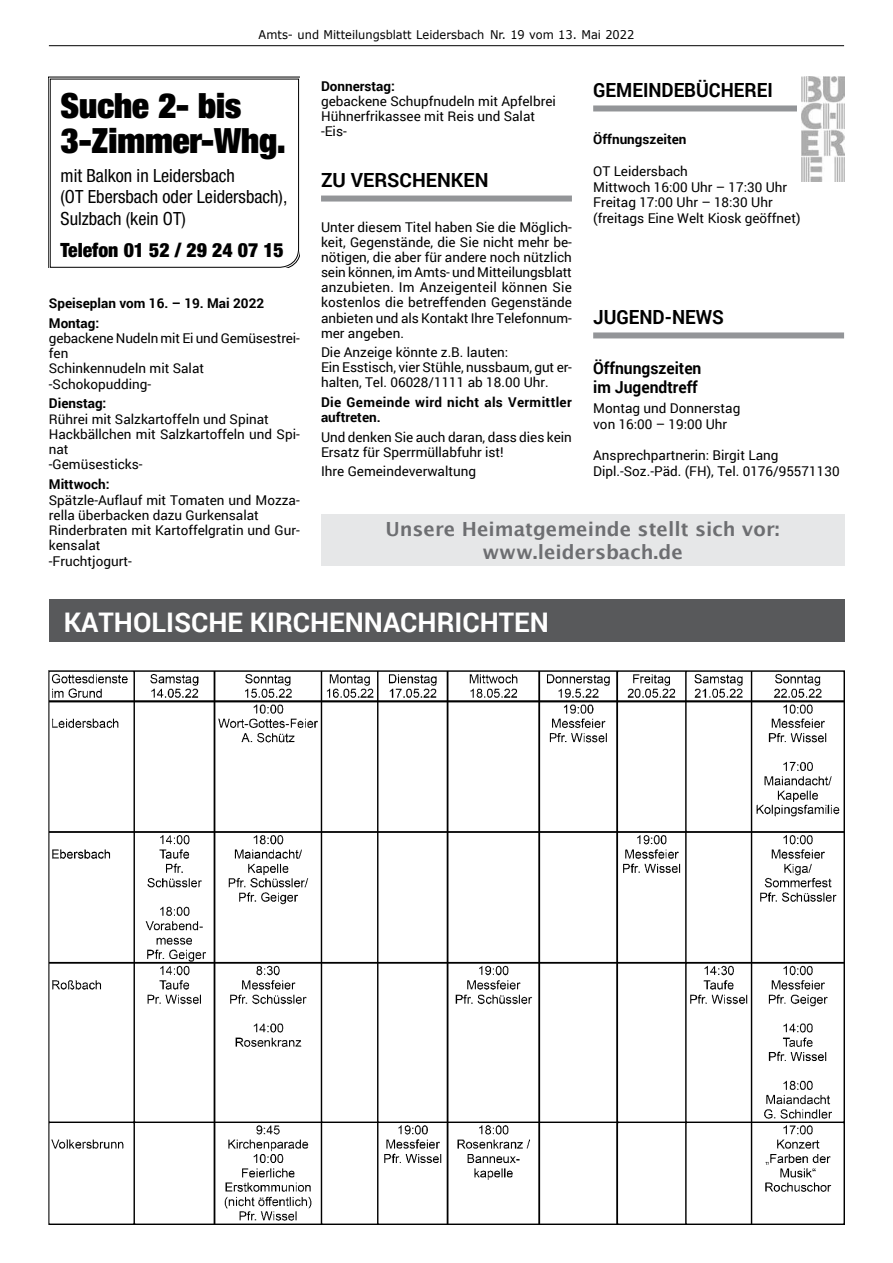
<style>
.page{position:relative;width:893px;height:1263px;background:#fff}
.page>*{position:absolute;margin:0;border:0;box-sizing:border-box;transform-origin:0 0}
.t1{font:900 expanded 34.8px/35.1px "Helvetica Neue";color:#000}
.t2{font:700 27px "Roboto";color:#fff}
.t3{font:900 condensed 19.65px "Helvetica Neue";color:#000}
.t4{font:700 19.5px/22.5px "Lucida Grande";color:#6d6e71;text-align:center}
.t5{font:700 19.5px "Roboto";color:#000;scale:.95 1}
.t6{font:700 19.5px "Roboto";color:#000}
.t7{font:condensed 18.15px/21.5px "Helvetica Neue";color:#000}
.t8{font:700 16.5px/18.8px "Roboto";color:#000;scale:.95 1}
.t9{font:13.5px/15px "Roboto";color:#000}
.t10{font:700 13.5px/20px "Roboto";color:#000}
.t11{font:700 13.5px/15px "Roboto";letter-spacing:.025em;color:#000}
.t12{font:12px "Verdana";color:#000;scale:.95 1}
</style>
<div class="page">
<hr style="left:49px;top:45px;width:795px;height:1px;background:#000">
<div style="left:593px;top:105px;width:204px;height:6px;background:#939598"></div>
<div style="left:593px;top:332px;width:251px;height:6px;background:#939598"></div>
<div style="left:321px;top:196px;width:251px;height:6px;background:#939598"></div>
<div style="left:49px;top:600px;width:795px;height:42px;background:#58595b"></div>
<div style="left:321px;top:514px;width:523px;height:52px;background:#e6e7e8"></div>
<img style="left:49px;top:670px;width:795px;height:555px">
<img style="left:801px;top:77px;width:43px;height:105px">
<svg style="left:49px;top:78px;width:251px;height:190px"></svg>
<p class="t12" style="left:259px;top:27px;width:397px">Amts- und Mitteilungsblatt Leidersbach Nr. 19 vom 13. Mai 2022</p>
<h3 class="t5" style="left:593px;top:76px;width:26px">Gemeindebü</h3>
<h3 class="t5" style="left:709px;top:76px;width:59px">cherei</h3>
<p class="t10" style="left:593px;top:129px;width:95px">Öffnungszeiten</p>
<p class="t9" style="left:593px;top:163px;width:209px;line-height:15.8px">OT Leidersbach<br>Mittwoch 16:00 Uhr – 17:30 Uhr<br>Freitag 17:00 Uhr – 18:30 Uhr (freitags Eine Welt Kiosk geöffnet)</p>
<p class="t10" style="left:321px;top:75px;width:75px">Donnerstag:</p>
<p class="t9" style="left:321px;top:93px;width:236px">gebackene Schupfnudeln mit Apfelbrei<br>Hühnerfrikassee mit Reis und Salat -Eis-</p>
<h3 class="t6" style="left:321px;top:166px;width:155px">Zu verschen ken</h3>
<p class="t9" style="left:321px;top:219px;width:252px;text-align:justify">Unter diesem Titel haben Sie die Möglich&shy;keit, Gegenstände, die Sie nicht mehr be&shy;nötigen, die aber für andere noch nützlich sein können, im Amts- und Mitteilungsblatt anzubieten. Im Anzeigenteil können Sie kostenlos die betreffenden Gegenstände anbieten und als Kontakt Ihre Telefonnum&shy;mer angeben.</p>
<p class="t9" style="left:321px;top:344px;width:252px">Die Anzeige könnte z.B. lauten:<br>Ein Esstisch, vier Stühle, nussbaum, gut er&shy;halten, Tel. 06028/1111 ab 18.00 Uhr.</p>
<p class="t11" style="left:321px;top:394px;width:252px">Die Gemeinde wird nicht als Vermittler auftreten.</p>
<p class="t9" style="left:321px;top:429px;width:252px">Und denken Sie auch daran, dass dies kein<br>Ersatz für Sperrmüllabfuhr ist!</p>
<p class="t9" style="left:321px;top:463px;width:157px">Ihre Gemeindeverwaltung</p>
<h1 class="t1" style="left:61px;top:87px;width:227px">Suche 2- bis<br>3-Zimmer-Whg.</h1>
<h3 class="t7" style="left:61px;top:165px;width:228px">mit Balkon in Leidersbach<br>(OT Ebersbach oder Leidersbach),<br>Sulzbach (kein OT)</h3>
<h3 class="t3" style="left:61px;top:238px;width:225px">Telefon 01 52 / 29 24 07 15</h3>
<p class="t10" style="left:49px;top:292px;width:217px">Speiseplan vom 16. – 19. Mai 2022<br>Montag:</p>
<p class="t9" style="left:49px;top:330px;width:252px">gebackene Nudeln mit Ei und Gemüsestrei&shy;fen<br>Schinkennudeln mit Salat -Schokopudding-</p>
<p class="t10" style="left:49px;top:393px;width:59px">Dienstag:</p>
<p class="t9" style="left:49px;top:411px;width:252px">Rührei mit Salzkartoffeln und Spinat<br>Hackbällchen mit Salzkartoffeln und Spi&shy;nat<br>-Gemüsesticks-</p>
<p class="t10" style="left:49px;top:474px;width:62px">Mittwoch:</p>
<p class="t9" style="left:49px;top:492px;width:252px">Spätzle-Auflauf mit Tomaten und Mozza&shy;rella überbacken dazu Gurkensalat<br>Rinderbraten mit Kartoffelgratin und Gur&shy;kensalat<br>-Fruchtjogurt-</p>
<h3 class="t5" style="left:593px;top:303px;width:25px">Jugend</h3>
<h3 class="t5" style="left:665px;top:303px;width:36px">-News</h3>
<p class="t8" style="left:593px;top:358px;width:115px">Öffnungszeiten im Jugendtreff</p>
<p class="t9" style="left:593px;top:400px;width:149px;line-height:15.8px">Montag und Donnerstag von 16:00 – 19:00 Uhr</p>
<p class="t9" style="left:593px;top:447px;width:248px;line-height:15.8px">Ansprechpartnerin: Birgit Lang<br>Dipl.-Soz.-Päd. (FH), Tel. 0176/95571130</p>
<h3 class="t4" style="left:385px;top:518px;width:396px">Unsere Heimatgemeinde stellt sich vor: www.leidersbach.de</h3>
<h2 class="t2" style="left:64px;top:603px;width:18px">Kat</h2>
<h2 class="t2" style="left:114px;top:603px;width:35px">holis</h2>
<h2 class="t2" style="left:191px;top:603px;width:157px">che Kirchenna</h2>
<h2 class="t2" style="left:400px;top:603px;width:116px">chrichten</h2>
</div>
